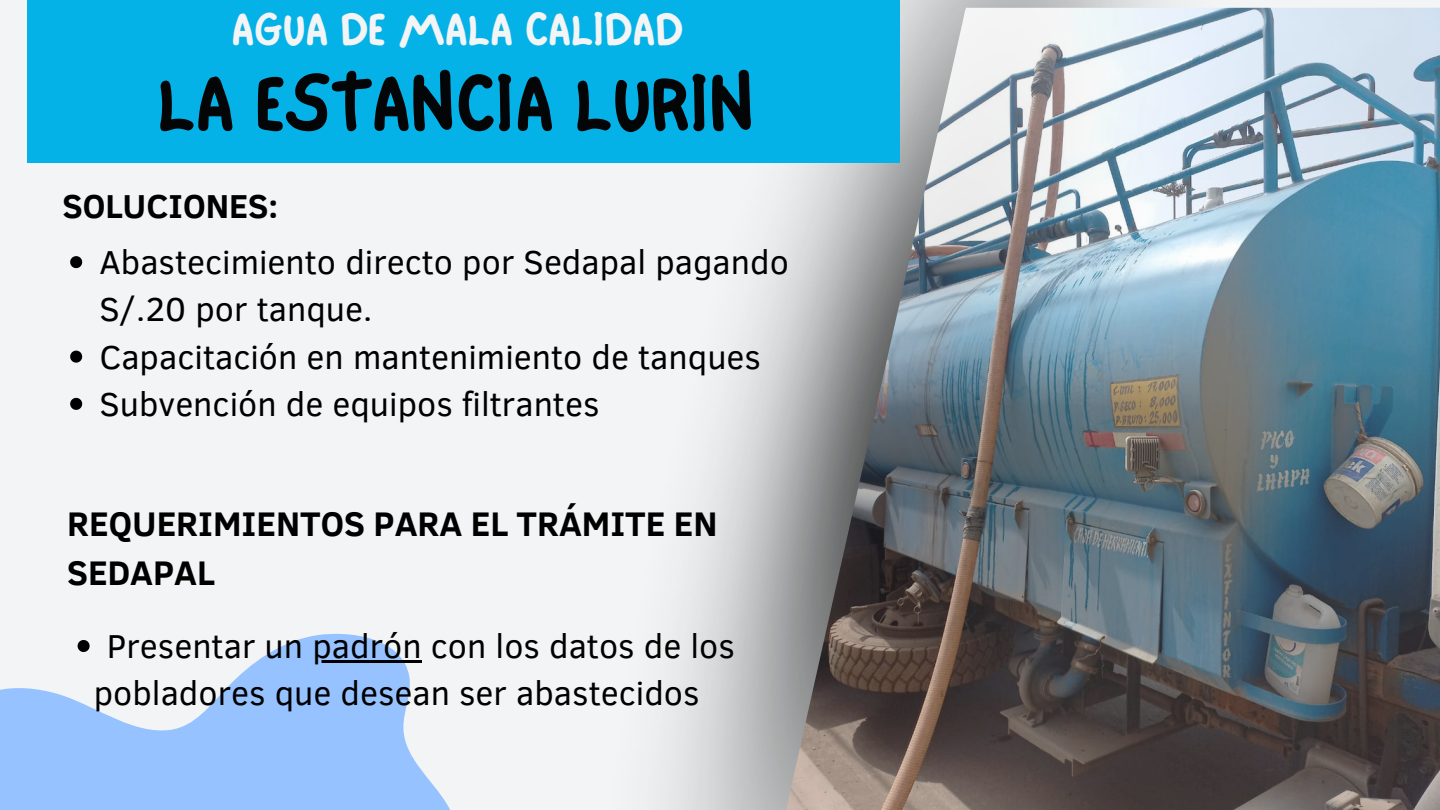
<style>
.page{position:relative;width:1440px;height:810px;background:#f2f4f5}
.page>*{position:absolute;margin:0;border:0;box-sizing:border-box;transform-origin:0 0}
.t1{font:82.8px "NF One Little Font Bold";color:#040506}
.t2{font:48.6px "NF One Little Font Bold";color:#f2f4f5}
.t3{font:700 35px/48.8px "Clear Sans";color:#000}
.t4{font:34px/47.2px "Clear Sans";color:#000}
.t5{font:700 34px "Clear Sans";color:#000}
</style>
<div class="page">
<img style="left:664px;top:0;width:607px;height:810px">
<img style="left:783px;top:8px;width:657px;height:802px">
<div style="left:27px;top:0;width:872px;height:163px;background:#04b2e7"></div>
<svg style="left:0;top:633px;width:450px;height:177px;fill:#96c2ff"></svg>
<svg style="left:70px;top:256px;width:12px;height:12px"></svg>
<svg style="left:70px;top:351px;width:12px;height:12px"></svg>
<svg style="left:70px;top:398px;width:12px;height:12px"></svg>
<svg style="left:78px;top:640px;width:12px;height:12px"></svg>
<hr style="left:312px;top:660px;width:110px;height:3px;background:#000">
<p class="t2" style="left:231px;top:0;width:453px">AGUA DE MALA CALIDAD</p>
<p class="t1" style="left:157px;top:53px;width:599px">LA ESTANCIA LURIN</p>
<p class="t5" style="left:62px;top:181px;width:217px">SOLUCIONES:</p>
<p class="t4" style="left:99px;top:237px;width:691px">Abastecimiento directo por Sedapal pagando<br>S/.20 por tanque.</p>
<p class="t4" style="left:99px;top:331px;width:663px">Capacitación en mantenimiento de tanques</p>
<p class="t4" style="left:99px;top:379px;width:501px">Subvención de equipos filtrantes</p>
<p class="t3" style="left:67px;top:497px;width:652px">REQUERIMIENTOS PARA EL TRÁMITE EN<br>SEDAPAL</p>
<p class="t4" style="left:107px;top:621px;width:629px">Presentar un padrón con los datos de los</p>
<p class="t4" style="left:94px;top:668px;width:607px">pobladores que desean ser abastecidos</p>
</div>
